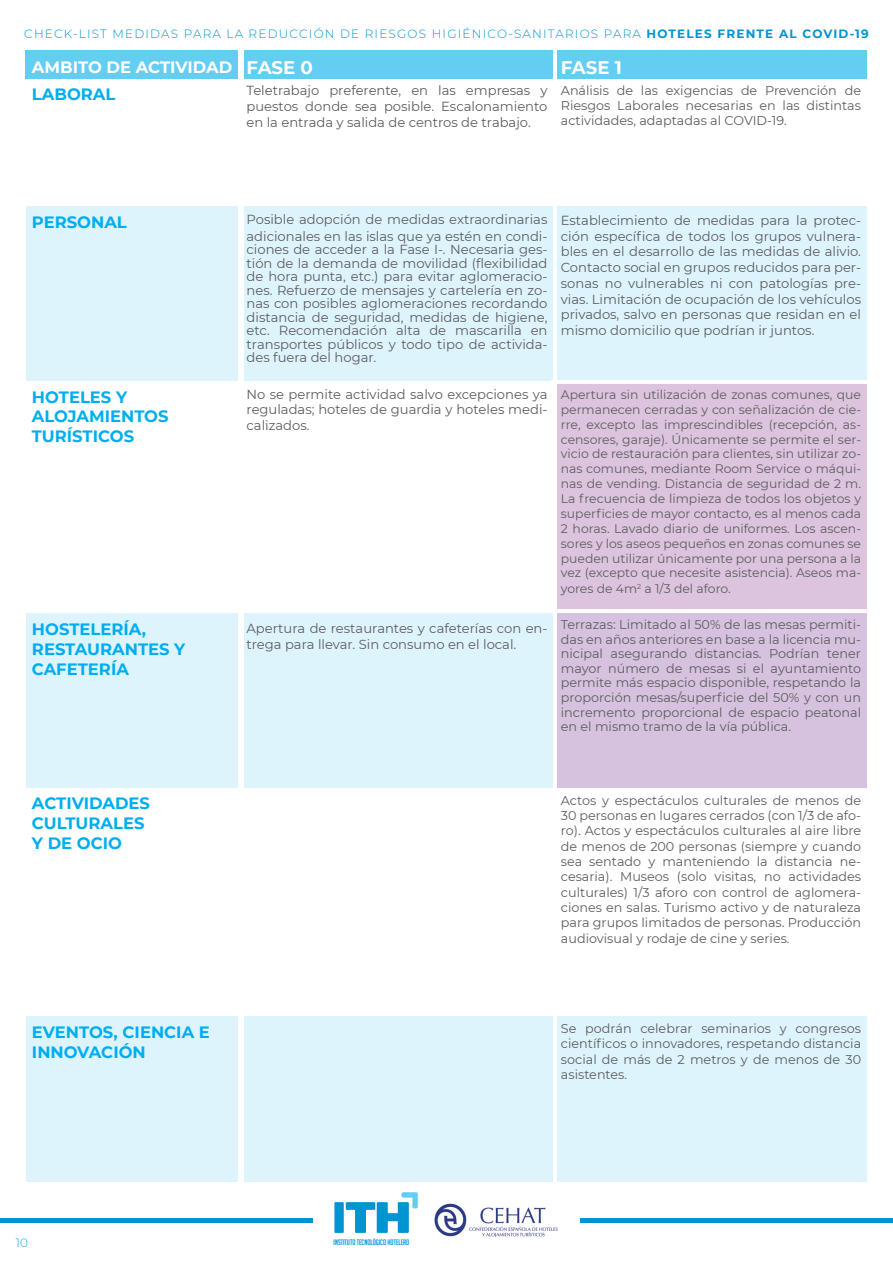
<style>
.page{position:relative;width:893px;height:1263px;background:#fff}
.page>*{position:absolute;margin:0;border:0;box-sizing:border-box;transform-origin:0 0}
.t1{font:700 18.15px "Montserrat";color:#fff}
.t2{font:700 16.35px/19.6px "Montserrat";color:#00aeef}
.t3{font:700 16.35px "Montserrat";color:#fff}
.t4{font:13.05px/15.8px "Montserrat";color:#5d5d60;text-align:justify}
.t5{font:12.75px/15.3px "Montserrat";color:#5d5d60;text-align:justify}
.t6{font:12.45px/14.9px "Montserrat";color:#5d5d60;text-align:justify}
.t7{font:300 12px "Montserrat";letter-spacing:.1em;color:#0194d3}
.t8{font:300 12px "Montserrat";color:#00aeef}
.t9{font:7.8px "Big Noodle Titling";color:#0194d3}
.s1{font-weight:700}
</style>
<div class="page">
<hr style="left:0;top:1218px;width:893px;height:4px;background:#0194d3">
<div style="left:313px;top:1188px;width:267px;height:75px;background:#fff"></div>
<svg style="left:334px;top:1192px;width:84px;height:41px"></svg>
<img style="left:434px;top:1203px;width:124px;height:34px">
<div style="left:26px;top:613px;width:867px;height:174px;background:#def4fc"></div>
<div style="left:556px;top:381px;width:311px;height:406px;background:#dcc4de"></div>
<div style="left:26px;top:51px;width:867px;height:28px;background:#64cdf2"></div>
<div style="left:26px;top:206px;width:867px;height:175px;background:#def4fc"></div>
<div style="left:26px;top:1016px;width:867px;height:166px;background:#def4fc"></div>
<div style="left:238px;top:46px;width:6px;height:1145px;background:#fff"></div>
<hr style="left:553px;top:46px;width:3px;height:1145px;background:#fff">
<div style="left:867px;top:46px;width:26px;height:1145px;background:#fff"></div>
<hr style="left:552px;top:610px;width:341px;height:3px;background:#fff">
<hr style="left:552px;top:381px;width:341px;height:3px;background:#fff">
<p class="t7" style="left:24px;top:25px;width:846px">CHECK-LIST MEDIDAS PARA LA REDUCCIÓN DE RIESGOS HIGIÉNICO-SANITARIOS PARA <span class="s1">HOTELES FRENTE AL COVID-19</span></p>
<p class="t3" style="left:32px;top:55px;width:202px">AMBITO DE ACTIVIDAD</p>
<p class="t2" style="left:32px;top:84px;width:85px">LABORAL</p>
<h1 class="t1" style="left:247px;top:54px;width:68px">FASE 0</h1>
<p class="t4" style="left:246px;top:82px;width:302px">Teletrabajo preferente, en las empresas y puestos donde sea posible. Escalonamiento en la entrada y salida de centros de trabajo.</p>
<h1 class="t1" style="left:561px;top:54px;width:63px">FASE 1</h1>
<p class="t5" style="left:561px;top:82px;width:302px">Análisis de las exigencias de Prevención de Riesgos Laborales necesarias en las distintas actividades, adaptadas al COVID-19.</p>
<p class="t2" style="left:32px;top:211px;width:96px">PERSONAL</p>
<p class="t2" style="left:32px;top:386px;width:138px">HOTELES Y<br>ALOJAMIENTOS<br>TURÍSTICOS</p>
<p class="t2" style="left:32px;top:619px;width:155px">HOSTELERÍA,<br>RESTAURANTES Y<br>CAFETERÍA</p>
<p class="t4" style="left:247px;top:211px;width:302px;line-height:16.4px">Posible adopción de medidas extraordinarias adicionales en las islas que ya estén en condi-</p>
<p class="t4" style="left:246px;top:242px;width:302px;line-height:13.5px">ciones de acceder a la Fase I-. Necesaria ges&shy;tión de la demanda de movilidad (flexibilidad de hora punta, etc.) para evitar aglomeracio&shy;nes. Refuerzo de mensajes y cartelería en zo&shy;nas con posibles aglomeraciones recordando distancia de seguridad, medidas de higiene, etc. Recomendación alta de mascarilla en transportes públicos y todo tipo de activida&shy;des fuera del hogar.</p>
<p class="t4" style="left:247px;top:386px;width:302px">No se permite actividad salvo excepciones ya reguladas; hoteles de guardia y hoteles medi&shy;calizados.</p>
<p class="t4" style="left:247px;top:620px;width:302px">Apertura de restaurantes y cafeterías con en&shy;trega para llevar. Sin consumo en el local.</p>
<p class="t4" style="left:561px;top:212px;width:302px">Establecimiento de medidas para la protec&shy;ción específica de todos los grupos vulnera&shy;bles en el desarrollo de las medidas de alivio.<br>Contacto social en grupos reducidos para per&shy;sonas no vulnerables ni con patologías pre&shy;vias. Limitación de ocupación de los vehículos privados, salvo en personas que residan en el mismo domicilio que podrían ir juntos.</p>
<p class="t6" style="left:561px;top:387px;width:302px">Apertura sin utilización de zonas comunes, que permanecen cerradas y con señalización de cie&shy;rre, excepto las imprescindibles (recepción, as&shy;censores, garaje). Únicamente se permite el ser&shy;vicio de restauración para clientes, sin utilizar zo&shy;nas comunes, mediante Room Service o máqui&shy;nas de vending. Distancia de seguridad de 2 m.<br>La frecuencia de limpieza de todos los objetos y superficies de mayor contacto, es al menos cada 2 horas. Lavado diario de uniformes. Los ascen&shy;sores y los aseos pequeños en zonas comunes se pueden utilizar únicamente por una persona a la vez (excepto que necesite asistencia). Aseos ma&shy;yores de 4m<sup>2</sup> a 1/3 del aforo.</p>
<p class="t5" style="left:561px;top:617px;width:302px;line-height:14.5px">Terrazas: Limitado al 50% de las mesas permiti&shy;das en años anteriores en base a la licencia mu&shy;nicipal asegurando distancias. Podrían tener mayor número de mesas si el ayuntamiento permite más espacio disponible, respetando la proporción mesas/superficie del 50% y con un incremento proporcional de espacio peatonal en el mismo tramo de la vía pública.</p>
<p class="t2" style="left:32px;top:793px;width:120px">ACTIVIDADES<br>CULTURALES<br>Y DE OCIO</p>
<p class="t5" style="left:561px;top:792px;width:302px">Actos y espectáculos culturales de menos de 30 personas en lugares cerrados (con 1/3 de afo&shy;ro). Actos y espectáculos culturales al aire libre de menos de 200 personas (siempre y cuando sea sentado y manteniendo la distancia ne&shy;cesaria). Museos (solo visitas, no actividades culturales) 1/3 aforo con control de aglomera&shy;ciones en salas. Turismo activo y de naturaleza para grupos limitados de personas. Producción audiovisual y rodaje de cine y series.</p>
<p class="t2" style="left:32px;top:1022px;width:179px">EVENTOS, CIENCIA E<br>INNOVACIÓN</p>
<p class="t5" style="left:561px;top:1020px;width:302px">Se podrán celebrar seminarios y congresos científicos o innovadores, respetando distancia social de más de 2 metros y de menos de 30 asistentes.</p>
<p class="t8" style="left:16px;top:1234px;width:14px">10</p>
<p class="t9" style="left:334px;top:1237px;width:77px">INSTITUTO TECNOLÓGICO HOTELERO</p>
</div>
